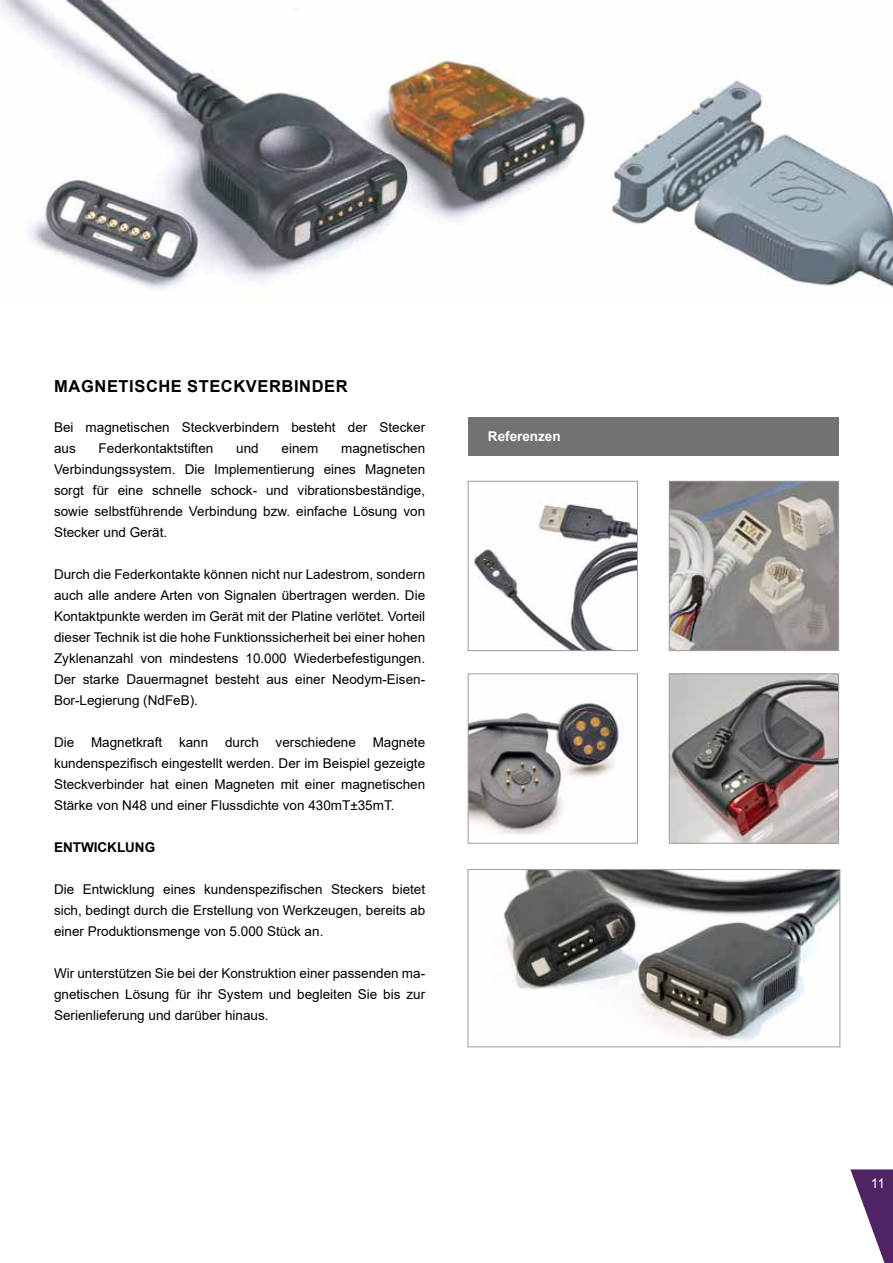
<style>
.page{position:relative;width:893px;height:1263px;background:#fff}
.page>*{position:absolute;margin:0;border:0;box-sizing:border-box;transform-origin:0 0}
.t1{font:700 16.5px "Arial";letter-spacing:.035em;color:#000}
.t2{font:13.5px/21px "Arial";color:#000;text-align:justify}
.t3{font:700 13.5px "Arial";color:#000}
.t4{font:700 13.5px "Arial";color:#fff}
.t5{font:13.5px "Arial";color:#fff}
</style>
<div class="page">
<svg style="left:850px;top:1169px;width:43px;height:94px"></svg>
<img style="left:0;top:1px;width:893px;height:289px">
<img style="left:470px;top:700px;width:152px;height:135px">
<div style="left:468px;top:673px;width:170px;height:171px;border:1px solid #9d9d9c"></div>
<img style="left:671px;top:675px;width:166px;height:167px">
<div style="left:669px;top:673px;width:170px;height:171px;border:1px solid #9d9d9c"></div>
<img style="left:671px;top:483px;width:166px;height:166px">
<div style="left:669px;top:481px;width:170px;height:170px;border:1px solid #9d9d9c"></div>
<img style="left:474px;top:498px;width:162px;height:151px">
<div style="left:468px;top:481px;width:170px;height:170px;border:1px solid #9d9d9c"></div>
<div style="left:469px;top:418px;width:370px;height:38px;background:#727274"></div>
<img style="left:502px;top:871px;width:336px;height:171px">
<div style="left:468px;top:869px;width:372px;height:178px;border:1px solid #9d9d9c"></div>
<p class="t1" style="left:54px;top:374px;width:295px">MAGNETISCHE STECKVERBINDER</p>
<p class="t2" style="left:54px;top:417px;width:373px">Bei magnetischen Steckverbindern besteht der Stecker aus</p>
<p class="t2" style="left:99px;top:438px;width:116px">Federkontaktstiften</p>
<p class="t2" style="left:236px;top:438px;width:24px">und</p>
<p class="t2" style="left:282px;top:438px;width:38px">einem</p>
<p class="t2" style="left:54px;top:438px;width:373px;text-indent:287px">magnetischen Verbindungssystem. Die Implementierung eines Magneten sorgt für eine schnelle schock- und vibrationsbeständige, sowie selbstführende Verbindung bzw. einfache Lösung von Stecker und Gerät.</p>
<p class="t2" style="left:54px;top:564px;width:373px">Durch die Federkontakte können nicht nur Ladestrom, sondern auch alle andere Arten von Signalen übertragen werden. Die Kontaktpunkte werden im Gerät mit der Platine verlötet. Vorteil dieser Technik ist die hohe Funktionssicherheit bei einer hohen Zyklenanzahl von mindestens 10.000 Wiederbefestigungen.<br>Der starke Dauermagnet besteht aus einer Neodym-Eisen-Bor-Legierung (NdFeB).</p>
<p class="t2" style="left:54px;top:732px;width:373px">Die Magnetkraft kann durch verschiedene Magnete kundenspezifisch eingestellt werden. Der im Beispiel gezeigte Steckverbinder hat einen Magneten mit einer magnetischen Stärke von N48 und einer Flussdichte von 430mT±35mT.</p>
<p class="t3" style="left:54px;top:838px;width:103px">ENTWICKLUNG</p>
<p class="t2" style="left:54px;top:879px;width:373px">Die Entwicklung eines kundenspezifischen Steckers bietet sich, bedingt durch die Erstellung von Werkzeugen, bereits ab einer Produktionsmenge von 5.000 Stück an.</p>
<p class="t2" style="left:54px;top:963px;width:373px">Wir unterstützen Sie bei der Konstruktion einer passenden ma&shy;gnetischen Lösung für ihr System und begleiten Sie bis zur Serienlieferung und darüber hinaus.</p>
<p class="t4" style="left:488px;top:426px;width:74px">Referenzen</p>
<p class="t5" style="left:871px;top:1174px;width:16px">11</p>
</div>
